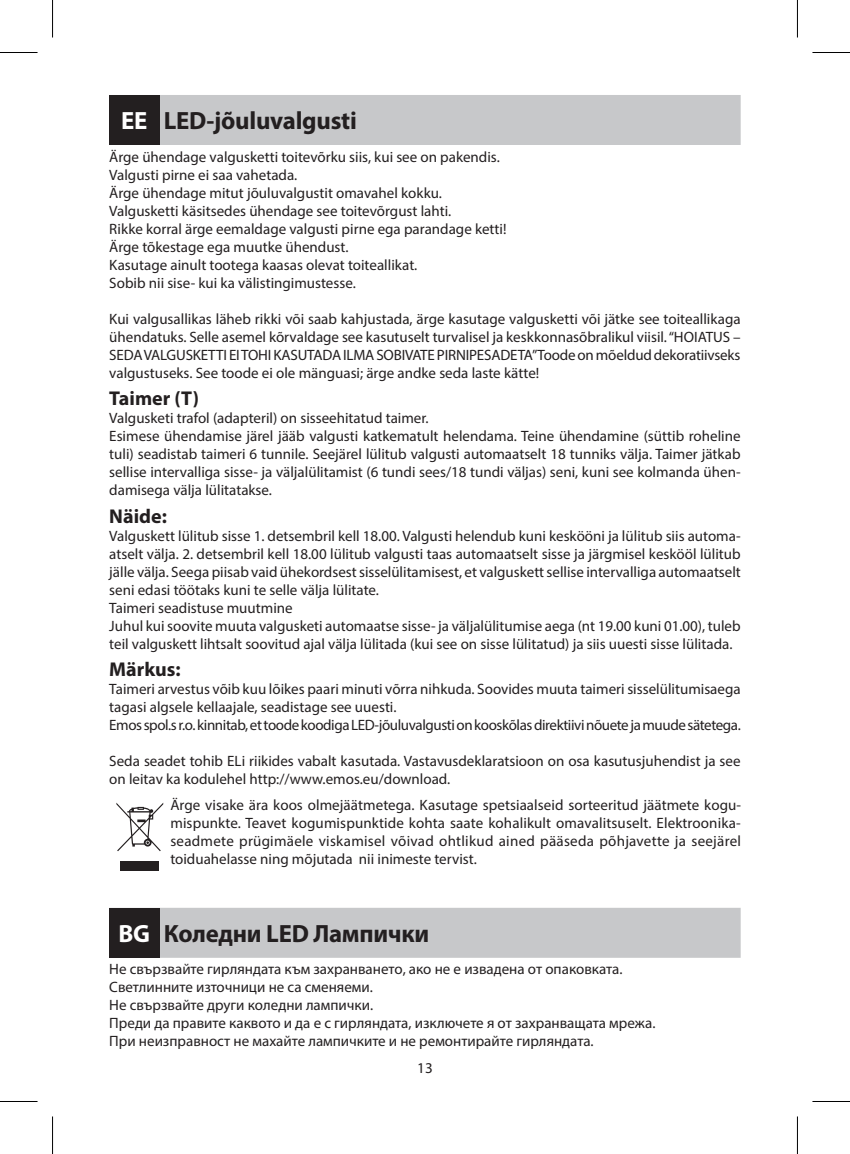
<style>
.page{position:relative;width:850px;height:1154px;background:#fff}
.page>*{position:absolute;margin:0;border:0;box-sizing:border-box;transform-origin:0 0}
.t1{font:700 25px "Myriad Pro";letter-spacing:-.01em;color:#231f20}
.t2{font:700 20px "Myriad Pro";color:#231f20}
.t3{font:15px/18px "Myriad Pro";color:#231f20}
.s1{color:#fff}
</style>
<div class="page">
<div style="left:109px;top:95px;width:631px;height:50px;background:#c7c8ca"></div>
<div style="left:109px;top:908px;width:631px;height:50px;background:#c7c8ca"></div>
<div style="left:109px;top:95px;width:50px;height:50px;background:#231f20"></div>
<svg style="left:116px;top:803px;width:47px;height:48px"></svg>
<div style="left:120px;top:861px;width:39px;height:9px;background:#231f20"></div>
<div style="left:109px;top:908px;width:50px;height:50px;background:#231f20"></div>
<hr style="left:0;top:52px;width:38px;height:1px;background:#000">
<hr style="left:812px;top:52px;width:37px;height:1px;background:#000">
<hr style="left:0;top:1101px;width:38px;height:1px;background:#000">
<hr style="left:812px;top:1101px;width:37px;height:1px;background:#000">
<hr style="left:52px;top:0;width:1px;height:38px;background:#000">
<hr style="left:52px;top:1116px;width:1px;height:38px;background:#000">
<hr style="left:796px;top:0;width:1px;height:38px;background:#000">
<hr style="left:796px;top:1116px;width:1px;height:38px;background:#000">
<h1 class="t1" style="left:121px;top:105px;width:237px"><span class="s1">EE</span> LED-jõuluvalgusti</h1>
<p class="t3" style="left:109px;top:147px;width:398px">Ärge ühendage valgusketti toitevõrku siis, kui see on pakendis.<br>Valgusti pirne ei saa vahetada.<br>Ärge ühendage mitut jõuluvalgustit omavahel kokku.<br>Valgusketti käsitsedes ühendage see toitevõrgust lahti.<br>Rikke korral ärge eemaldage valgusti pirne ega parandage ketti!<br>Ärge tõkestage ega muutke ühendust.<br>Kasutage ainult tootega kaasas olevat toiteallikat.<br>Sobib nii sise- kui ka välistingimustesse.</p>
<p class="t3" style="left:109px;top:309px;width:632px;text-align:justify">Kui valgusallikas läheb rikki või saab kahjustada, ärge kasutage valgusketti või jätke see toiteallikaga ühendatuks. Selle asemel kõrvaldage see kasutuselt turvalisel ja keskkonnasõbralikul viisil. “HOIATUS – SEDA VALGUSKETTI EI TOHI KASUTADA ILMA SOBIVATE PIRNIPESADETA” Toode on mõeldud dekoratiivseks valgustuseks. See toode ei ole mänguasi; ärge andke seda laste kätte!</p>
<h2 class="t2" style="left:109px;top:385px;width:91px">Taimer (T)</h2>
<p class="t3" style="left:109px;top:409px;width:632px">Valgusketi trafol (adapteril) on sisseehitatud taimer.<br>Esimese ühendamise järel jääb valgusti katkematult helendama. Teine ühendamine (süttib roheline tuli) seadistab taimeri 6 tunnile. Seejärel lülitub valgusti automaatselt 18 tunniks välja. Taimer jätkab sellise intervalliga sisse- ja väljalülitamist (6 tundi sees/18 tundi väljas) seni, kuni see kolmanda ühen&shy;damisega välja lülitatakse.</p>
<h2 class="t2" style="left:109px;top:503px;width:59px">Näide:</h2>
<p class="t3" style="left:109px;top:526px;width:632px">Valguskett lülitub sisse 1. detsembril kell 18.00. Valgusti helendub kuni keskööni ja lülitub siis automa&shy;atselt välja. 2. detsembril kell 18.00 lülitub valgusti taas automaatselt sisse ja järgmisel keskööl lülitub jälle välja. Seega piisab vaid ühekordsest sisselülitamisest, et valguskett sellise intervalliga automaatselt seni edasi töötaks kuni te selle välja lülitate.<br>Taimeri seadistuse muutmine<br>Juhul kui soovite muuta valgusketi automaatse sisse- ja väljalülitumise aega (nt 19.00 kuni 01.00), tuleb teil valguskett lihtsalt soovitud ajal välja lülitada (kui see on sisse lülitatud) ja siis uuesti sisse lülitada.</p>
<h2 class="t2" style="left:109px;top:656px;width:73px">Märkus:</h2>
<p class="t3" style="left:109px;top:680px;width:632px">Taimeri arvestus võib kuu lõikes paari minuti võrra nihkuda. Soovides muuta taimeri sisselülitumisaega tagasi algsele kellaajale, seadistage see uuesti.<br>Emos spol.s r.o. kinnitab, et toode koodiga LED-jõuluvalgusti on kooskõlas direktiivi nõuete ja muude sätetega.</p>
<p class="t3" style="left:109px;top:752px;width:632px">Seda seadet tohib ELi riikides vabalt kasutada. Vastavusdeklaratsioon on osa kasutusjuhendist ja see on leitav ka kodulehel http://www.emos.eu/download.</p>
<p class="t3" style="left:170px;top:795px;width:572px;text-align:justify">Ärge visake ära koos olmejäätmetega. Kasutage spetsiaalseid sorteeritud jäätmete kogu&shy;mispunkte. Teavet kogumispunktide kohta saate kohalikult omavalitsuselt. Elektroonika&shy;seadmete prügimäele viskamisel võivad ohtlikud ained pääseda põhjavette ja seejärel toiduahelasse ning mõjutada nii inimeste tervist.</p>
<h1 class="t1" style="left:118px;top:917px;width:312px"><span class="s1">BG</span> Коледни LED Лампички</h1>
<p class="t3" style="left:109px;top:960px;width:547px">Не свързвайте гирляндата към захранването, ако не е извадена от опаковката.<br>Светлинните източници не са сменяеми.<br>Не свързвайте други коледни лампички.<br>Преди да правите каквото и да е с гирляндата, изключете я от захранващата мрежа.<br>При неизправност не махайте лампичките и не ремонтирайте гирляндата.</p>
<p class="t3" style="left:417px;top:1059px;width:17px">13</p>
</div>
